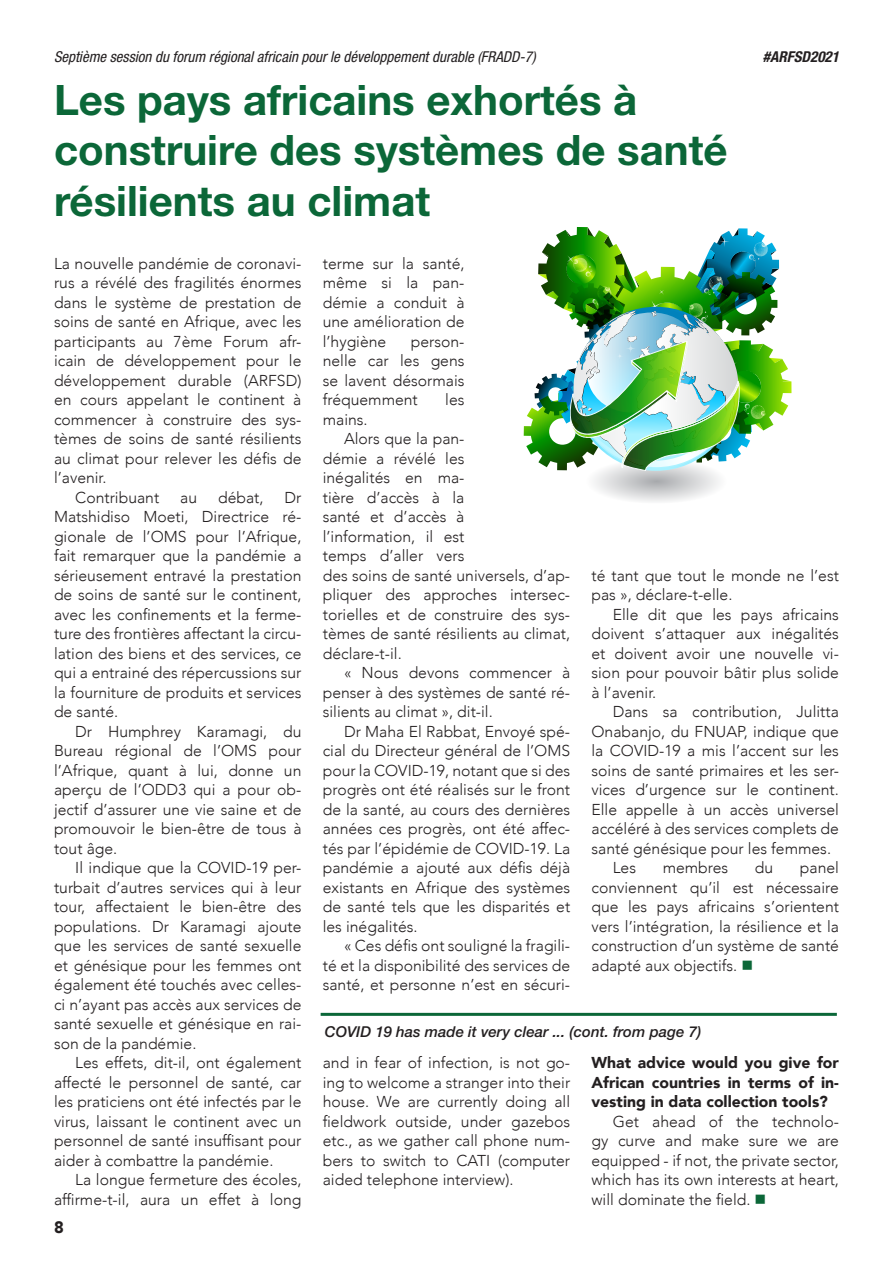
<style>
.page{position:relative;width:893px;height:1263px;background:#fff}
.page>*{position:absolute;margin:0;border:0;box-sizing:border-box;transform-origin:0 0}
._04_MainHead{font:700 42px/50.4px "Helvetica Neue LT Std";color:#0b6738}
.t1{font:900 16.5px "Avenir";color:#231f20}
._01_BodyText{font:300 15.75px/19.5px "Avenir";color:#231f20;text-align:justify}
._01_Body-firstpara{font:300 15.75px/19.5px "Avenir";color:#231f20;text-align:justify}
._01_Body-firstpara-2{font:900 15.75px/19.5px "Avenir";color:#231f20;text-align:justify}
.t2{font:italic condensed 15px "Helvetica Neue LT Std";color:#231f20}
._09_Continued_headin{font:italic 500 15px "Helvetica Neue LT Std";color:#231f20}
.t3{font:italic 700 condensed 15px "Helvetica Neue LT Std";color:#231f20}
.s1{color:#0b6738}
</style>
<div class="page">
<img style="left:524px;top:227px;width:267px;height:275px">
<hr style="left:321px;top:1013px;width:516px;height:3px;background:#0b6738">
<p class="t2" style="left:54px;top:48px;width:483px">Septième session du forum régional africain pour le développement durable (FRADD-7)</p>
<p class="t3" style="left:763px;top:47px;width:78px">#ARFSD2021</p>
<p class="_04_MainHead" style="left:54px;top:74px;width:675px">Les pays africains exhortés à construire des systèmes de santé résilients au climat</p>
<p class="_01_Body-firstpara" style="left:54px;top:253px;width:249px">La nouvelle pandémie de coronavi&shy;rus a révélé des fragilités énormes dans le système de prestation de soins de santé en Afrique, avec les participants au 7ème Forum afr&shy;icain de développement pour le développement durable (ARFSD) en cours appelant le continent à commencer à construire des sys&shy;tèmes de soins de santé résilients au climat pour relever les défis de l’avenir.</p>
<p class="_01_BodyText" style="left:75px;top:487px;width:86px">Contribuant</p>
<p class="_01_BodyText" style="left:180px;top:487px;width:18px">au</p>
<p class="_01_BodyText" style="left:218px;top:487px;width:47px">débat,</p>
<p class="_01_BodyText" style="left:54px;top:487px;width:249px;text-indent:231px">Dr Matshidiso Moeti, Directrice ré&shy;gionale de l’OMS pour l’Afrique, fait remarquer que la pandémie a sérieusement entravé la prestation de soins de santé sur le continent, avec les confinements et la ferme&shy;ture des frontières affectant la circu&shy;lation des biens et des services, ce qui a entrainé des répercussions sur la fourniture de produits et services de santé.</p>
<p class="_01_BodyText" style="left:54px;top:721px;width:249px;text-indent:21px">Dr Humphrey Karamagi, du Bureau régional de l’OMS pour l’Afrique, quant à lui, donne un aperçu de l’ODD3 qui a pour ob&shy;jectif d’assurer une vie saine et de promouvoir le bien-être de tous à tout âge.</p>
<p class="_01_BodyText" style="left:54px;top:858px;width:249px;text-indent:21px">Il indique que la COVID-19 per&shy;turbait d’autres services qui à leur tour, affectaient le bien-être des populations. Dr Karamagi ajoute que les services de santé sexuelle et génésique pour les femmes ont également été touchés avec celles&shy;ci n’ayant pas accès aux services de santé sexuelle et génésique en rai&shy;son de la pandémie.</p>
<p class="_01_BodyText" style="left:54px;top:1053px;width:249px;text-indent:21px">Les effets, dit-il, ont également affecté le personnel de santé, car les praticiens ont été infectés par le virus, laissant le continent avec un personnel de santé insuffisant pour aider à combattre la pandémie.</p>
<p class="_01_BodyText" style="left:54px;top:1170px;width:249px;text-align:right">La longue fermeture des écoles, affirme-t-il, aura un effet à long</p>
<p class="t1" style="left:54px;top:1213px;width:11px">8</p>
<p class="_01_BodyText" style="left:323px;top:253px;width:143px">terme sur la santé, même si la pan&shy;démie a conduit à une amélioration de l’hygiène</p>
<p class="_01_BodyText" style="left:323px;top:331px;width:143px;text-indent:88px">person&shy;nelle car les gens se lavent désormais fréquemment</p>
<p class="_01_BodyText" style="left:445px;top:390px;width:21px">les</p>
<p class="_01_BodyText" style="left:323px;top:409px;width:46px">mains.</p>
<p class="_01_BodyText" style="left:323px;top:429px;width:249px;text-align:left;text-indent:21px">Alors que la pan-<br>démie a révélé les<br>inégalités en ma-<br>tière d’accès à la<br>santé et d’accès à<br>l’information, il est<br>temps d’aller vers<br>des soins de santé universels, d’ap&shy;pliquer des approches intersec&shy;torielles et de construire des sys&shy;tèmes de santé résilients au climat, déclare-t-il.</p>
<p class="_01_BodyText" style="left:323px;top:663px;width:249px;text-indent:21px">« Nous devons commencer à penser à des systèmes de santé ré&shy;silients au climat », dit-il.</p>
<p class="_01_BodyText" style="left:323px;top:721px;width:249px;text-indent:21px">Dr Maha El Rabbat, Envoyé spé&shy;cial du Directeur général de l’OMS pour la COVID-19, notant que si des progrès ont été réalisés sur le front de la santé, au cours des dernières années ces progrès, ont été affec&shy;tés par l’épidémie de COVID-19. La pandémie a ajouté aux défis déjà existants en Afrique des systèmes de santé tels que les disparités et les inégalités.</p>
<p class="_01_BodyText" style="left:323px;top:936px;width:249px;text-indent:21px">« Ces défis ont souligné la fragili&shy;té et la disponibilité des services de santé, et personne n’est en sécuri-</p>
<p class="_01_BodyText" style="left:591px;top:565px;width:249px">té tant que tout le monde ne l’est pas », déclare-t-elle.</p>
<p class="_01_BodyText" style="left:591px;top:604px;width:249px;text-indent:21px">Elle dit que les pays africains doivent s’attaquer aux inégalités et doivent avoir une nouvelle vi&shy;sion pour pouvoir bâtir plus solide à l’avenir.</p>
<p class="_01_BodyText" style="left:591px;top:702px;width:249px;text-indent:21px">Dans sa contribution, Julitta Onabanjo, du FNUAP, indique que la COVID-19 a mis l’accent sur les soins de santé primaires et les ser&shy;vices d’urgence sur le continent.<br>Elle appelle à un accès universel accéléré à des services complets de santé génésique pour les femmes.</p>
<p class="_01_BodyText" style="left:613px;top:858px;width:25px">Les</p>
<p class="_01_BodyText" style="left:663px;top:858px;width:67px">membres</p>
<p class="_01_BodyText" style="left:755px;top:858px;width:20px">du</p>
<p class="_01_BodyText" style="left:591px;top:858px;width:249px;text-indent:208px">panel conviennent qu’il est nécessaire que les pays africains s’orientent vers l’intégration, la résilience et la construction d’un système de santé adapté aux objectifs. <span class="s1">■</span></p>
<p class="_09_Continued_headin" style="left:325px;top:1023px;width:378px">COVID 19 has made it very clear ... (cont. from page 7)</p>
<p class="_01_BodyText" style="left:323px;top:1053px;width:249px">and in fear of infection, is not go&shy;ing to welcome a stranger into their house. We are currently doing all fieldwork outside, under gazebos etc., as we gather call phone num&shy;bers to switch to CATI (computer aided telephone interview).</p>
<p class="_01_Body-firstpara-2" style="left:591px;top:1052px;width:249px">What advice would you give for African countries in terms of in&shy;vesting in data collection tools?</p>
<p class="_01_BodyText" style="left:591px;top:1111px;width:249px;text-indent:21px">Get ahead of the technolo&shy;gy curve and make sure we are equipped - if not, the private sector, which has its own interests at heart, will dominate the field. <span class="s1">■</span></p>
</div>
